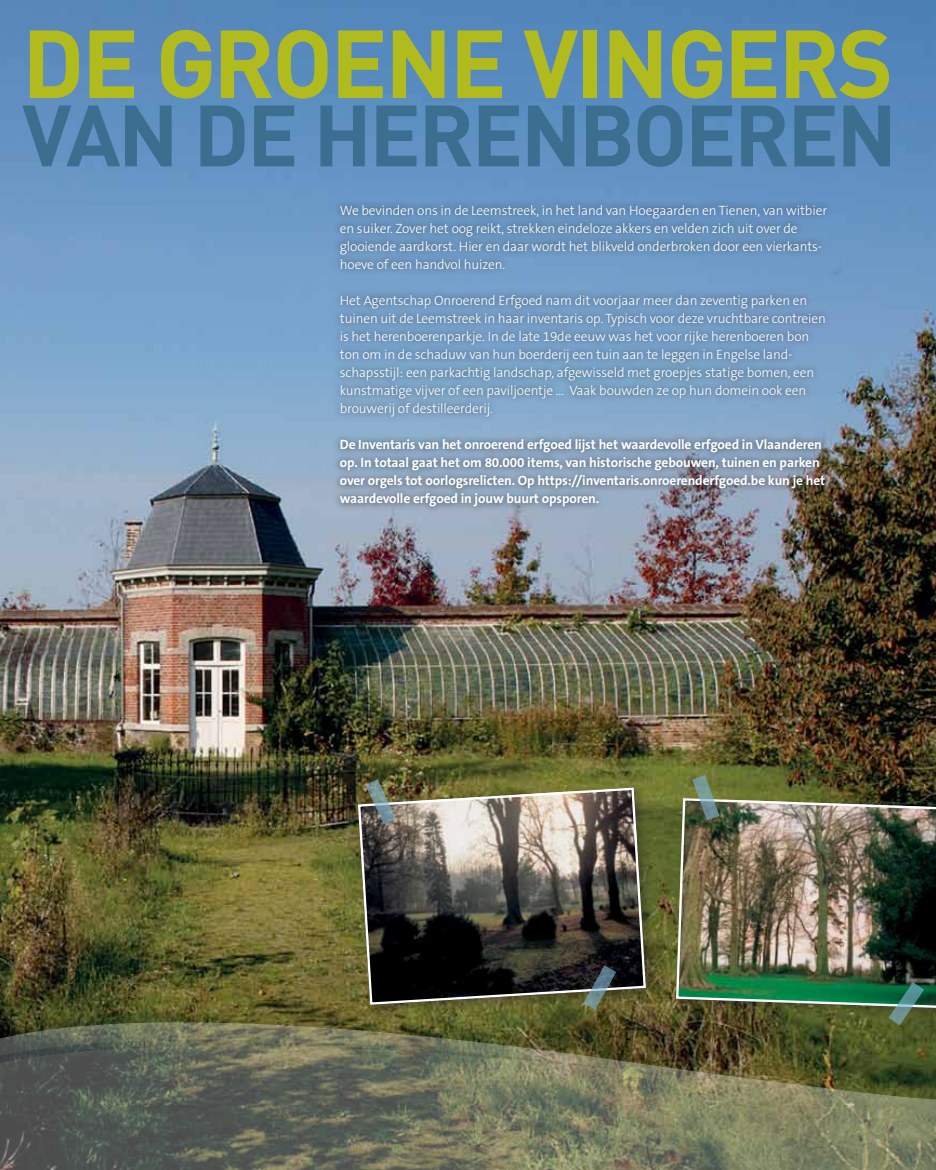
<style>
.page{position:relative;width:936px;height:1170px;background:#fff}
.page>*{position:absolute;margin:0;border:0;box-sizing:border-box;transform-origin:0 0}
.t1{font:700 94.8px "DIN";color:#b2bb1e}
.t2{font:700 85.35px "DIN";color:#3b6e8f}
.t3{font:300 13.5px/18px "The Sans B3";letter-spacing:-.01em;color:#fff}
.t4{font:700 13.5px/18px "The Sans B7";letter-spacing:-.01em;color:#fff}
</style>
<div class="page">
<img style="left:0;top:0;width:935px;height:1001px">
<div style="left:333px;top:198px;width:500px;height:315px;background:#231f20;opacity:.75"></div>
<div style="left:354px;top:784px;width:304px;height:232px;background:#231f20;opacity:.4"></div>
<img style="left:356px;top:786px;width:291px;height:215px">
<img style="left:674px;top:796px;width:261px;height:205px">
<svg style="left:365px;top:779px;width:31px;height:45px"></svg>
<svg style="left:692px;top:775px;width:27px;height:45px"></svg>
<svg style="left:583px;top:965px;width:33px;height:36px"></svg>
<svg style="left:888px;top:981px;width:36px;height:20px"></svg>
<svg style="left:0;top:1001px;width:935px;height:23px;background:#5c5e31"></svg>
<svg style="left:0;top:1015px;width:614px;height:9px;background:#565827"></svg>
<svg style="left:0;top:1024px;width:935px;height:145px;background:#676a52"></svg>
<h1 class="t1" style="left:22px;top:2px;width:192px">DE GROENE</h1>
<h1 class="t1" style="left:523px;top:2px;width:136px">VINGERS</h1>
<h2 class="t2" style="left:22px;top:80px;width:344px">VANDEHERENBOEREN</h2>
<p class="t3" style="left:340px;top:202px;width:488px">We bevinden ons in de Leemstreek, in het land van Hoegaarden en Tienen, van witbier en suiker. Zover het oog reikt, strekken eindeloze akkers en velden zich uit over de glooiende aardkorst. Hier en daar wordt het blikveld onderbroken door een vierkants&shy;hoeve of een handvol huizen.</p>
<p class="t3" style="left:340px;top:292px;width:487px">Het Agentschap Onroerend Erfgoed nam dit voorjaar meer dan zeventig parken en tuinen uit de Leemstreek in haar inventaris op. Typisch voor deze vruchtbare contreien is het herenboerenparkje. In de late 19de eeuw was het voor rijke herenboeren bon ton om in de schaduw van hun boerderij een tuin aan te leggen in Engelse land&shy;schapsstijl: een parkachtig landschap, afgewisseld met groepjes statige bomen, een kunstmatige vijver of een paviljoentje … Vaak bouwden ze op hun domein ook een brouwerij of destilleerderij.</p>
<p class="t4" style="left:340px;top:436px;width:487px">De Inventaris van het onroerend erfgoed lijst het waardevolle erfgoed in Vlaanderen op. In totaal gaat het om 80.000 items, van historische gebouwen, tuinen en parken over orgels tot oorlogsrelicten. Op https://inventaris.onroerenderfgoed.be kun je het waardevolle erfgoed in jouw buurt opsporen.</p>
</div>
